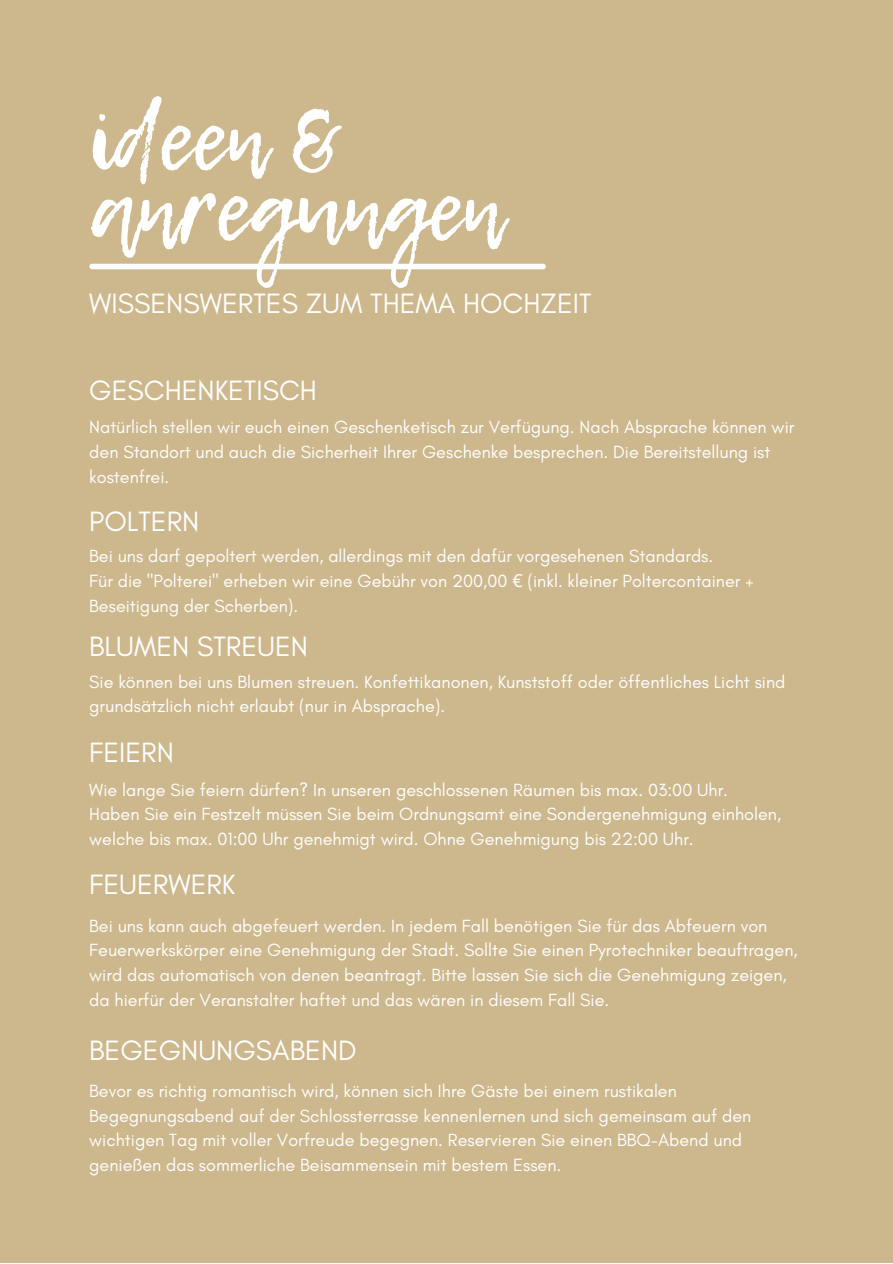
<style>
.page{position:relative;width:893px;height:1264px;background:#fff}
.page>*{position:absolute;margin:0;border:0;box-sizing:border-box;transform-origin:0 0}
.t1{font:86.85px "Lemon Tuesday";color:#fff}
.t2{font:28.5px "Glacial Indifference";color:#fff}
.t3{font:18px/24.8px "Glacial Indifference";color:#fff}
.s1{font-family:"Noto Sans"}
</style>
<div class="page">
<div style="left:0;top:0;width:892px;height:1262px;background:#cdb78d"></div>
<div style="left:92px;top:264px;width:451px;height:5px;background:#fff"></div>
<h1 class="t1" style="left:89px;top:75px;width:253px">ideen &amp;</h1>
<h1 class="t1" style="left:89px;top:145px;width:415px">anregungen</h1>
<h2 class="t2" style="left:89px;top:286px;width:504px">WISSENSWERTES ZUM THEMA HOCHZEIT</h2>
<h2 class="t2" style="left:89px;top:372px;width:229px">GESCHENKETISCH</h2>
<p class="t3" style="left:89px;top:415px;width:706px">Natürlich stellen wir euch einen Geschenketisch zur Verfügung. Nach Absprache können wir den Standort und auch die Sicherheit Ihrer Geschenke besprechen. Die Bereitstellung ist kostenfrei.</p>
<h2 class="t2" style="left:89px;top:504px;width:112px">POLTERN</h2>
<p class="t3" style="left:89px;top:543px;width:666px">Bei uns darf gepoltert werden, allerdings mit den dafür vorgesehenen Standards.<br>Für die "Polterei" erheben wir eine Gebühr von 200,00 <span class="s1">€</span> (inkl. kleiner Poltercontainer +<br>Beseitigung der Scherben).</p>
<h2 class="t2" style="left:89px;top:629px;width:220px">BLUMEN STREUEN</h2>
<p class="t3" style="left:89px;top:669px;width:697px">Sie können bei uns Blumen streuen. Konfettikanonen, Kunststoff oder öffentliches Licht sind grundsätzlich nicht erlaubt (nur in Absprache).</p>
<h2 class="t2" style="left:89px;top:734px;width:86px">FEIERN</h2>
<p class="t3" style="left:89px;top:777px;width:693px">Wie lange Sie feiern dürfen? In unseren geschlossenen Räumen bis max. 03:00 Uhr.<br>Haben Sie ein Festzelt müssen Sie beim Ordnungsamt eine Sondergenehmigung einholen, welche bis max. 01:00 Uhr genehmigt wird. Ohne Genehmigung bis 22:00 Uhr.</p>
<h2 class="t2" style="left:89px;top:867px;width:148px">FEUERWERK</h2>
<p class="t3" style="left:89px;top:912px;width:710px">Bei uns kann auch abgefeuert werden. In jedem Fall benötigen Sie für das Abfeuern von Feuerwerkskörper eine Genehmigung der Stadt. Sollte Sie einen Pyrotechniker beauftragen, wird das automatisch von denen beantragt. Bitte lassen Sie sich die Genehmigung zeigen, da hierfür der Veranstalter haftet und das wären in diesem Fall Sie.</p>
<h2 class="t2" style="left:89px;top:1032px;width:269px">BEGEGNUNGSABEND</h2>
<p class="t3" style="left:89px;top:1078px;width:663px">Bevor es richtig romantisch wird, können sich Ihre Gäste bei einem rustikalen Begegnungsabend auf der Schlossterrasse kennenlernen und sich gemeinsam auf den wichtigen Tag mit voller Vorfreude begegnen. Reservieren Sie einen BBQ-Abend und genießen das sommerliche Beisammensein mit bestem Essen.</p>
</div>
